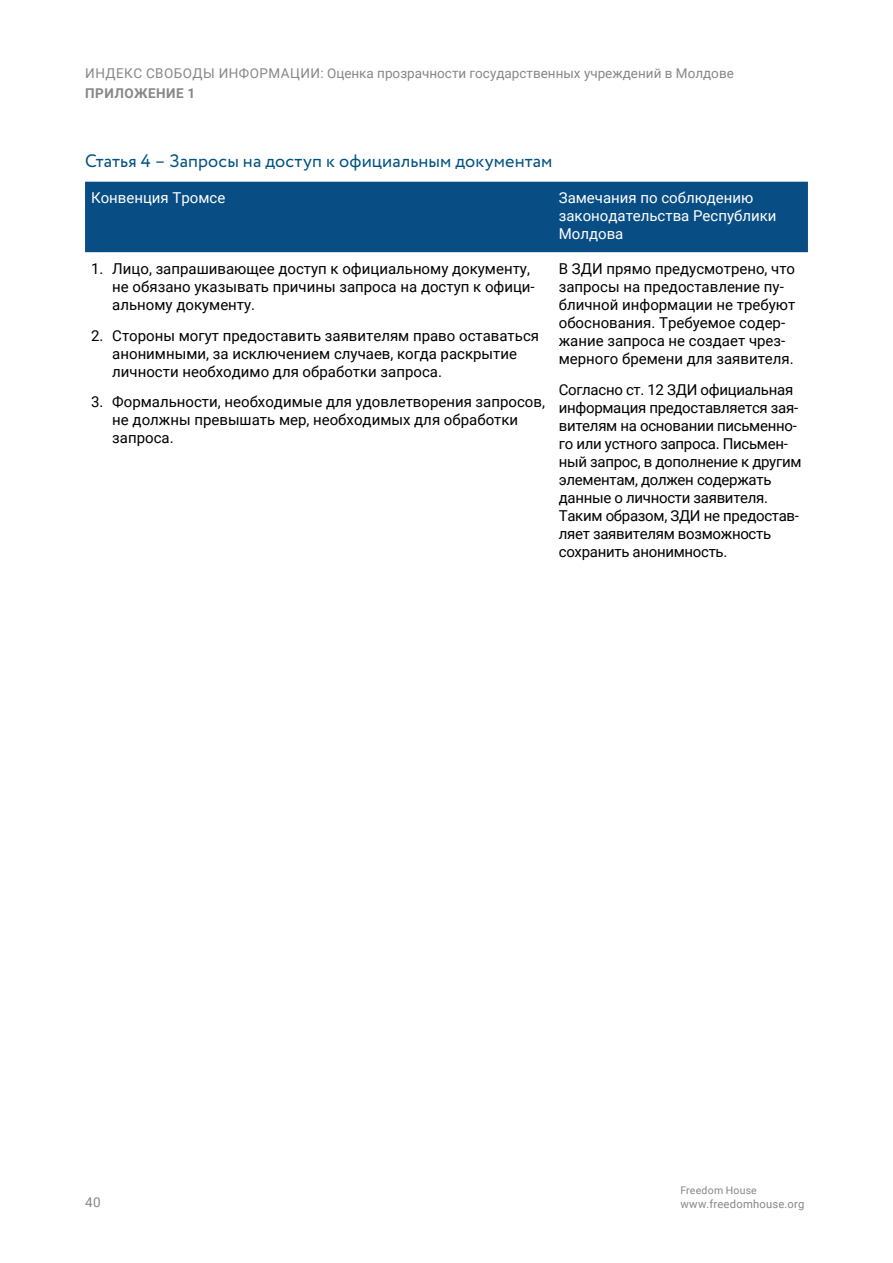
<style>
.page{position:relative;width:893px;height:1263px;background:#fff}
.page>*{position:absolute;margin:0;border:0;box-sizing:border-box;transform-origin:0 0}
.t1{font:18px "Circe";letter-spacing:.005em;color:#005382}
.t2{font:15px/18px "Roboto";color:#000}
.t3{font:15px/18px "Roboto";letter-spacing:-.02em;color:#000}
.t4{font:15px/18px "Roboto";color:#fff}
.t5{font:13.5px "Roboto";color:#878787}
.t6{font:700 13.5px "Roboto";letter-spacing:.035em;color:#878787}
.t7{font:11.25px "Roboto";letter-spacing:.02em;color:#878787}
.t8{font:10.5px "Roboto";letter-spacing:.02em;color:#878787}
</style>
<div class="page">
<div style="left:85px;top:182px;width:723px;height:70px;background:#084d84"></div>
<p class="t5" style="left:85px;top:64px;width:650px">ИНДЕКС СВОБОДЫ ИНФОРМАЦИИ: Оценка прозрачности государственных учреждений в Молдове</p>
<p class="t6" style="left:85px;top:84px;width:111px">Приложение 1</p>
<p class="t1" style="left:85px;top:149px;width:469px">Статья 4 – Запросы на доступ к официальным документам</p>
<p class="t4" style="left:91px;top:189px;width:136px">Конвенция Тромсе</p>
<p class="t4" style="left:559px;top:189px;width:219px">Замечания по соблюдению законодательства Республики<br>Молдова</p>
<p class="t2" style="left:112px;top:259px;width:424px;text-indent:-21px">1. Лицо, запрашивающее доступ к официальному документу, не обязано указывать причины запроса на доступ к офици&shy;альному документу.</p>
<p class="t2" style="left:112px;top:326px;width:428px;text-indent:-21px">2. Стороны могут предоставить заявителям право оставаться анонимными, за исключением случаев, когда раскрытие личности необходимо для обработки запроса.</p>
<p class="t2" style="left:112px;top:392px;width:434px;text-indent:-21px">3. Формальности, необходимые для удовлетворения запросов, не должны превышать мер, необходимых для обработки запроса.</p>
<p class="t2" style="left:559px;top:259px;width:238px">В ЗДИ прямо предусмотрено, что запросы на предоставление пу&shy;бличной информации не требуют обоснования. Требуемое содер&shy;жание запроса не создает чрез&shy;мерного бремени для заявителя.</p>
<p class="t3" style="left:559px;top:380px;width:244px">Согласно ст. 12 ЗДИ официальная информация предоставляется зая&shy;вителям на основании письменно&shy;го или устного запроса. Письмен&shy;ный запрос, в дополнение к другим элементам, должен содержать данные о личности заявителя.<br>Таким образом, ЗДИ не предостав&shy;ляет заявителям возможность сохранить анонимность.</p>
<p class="t5" style="left:85px;top:1192px;width:17px">40</p>
<p class="t8" style="left:680px;top:1183px;width:78px">Freedom House</p>
<p class="t7" style="left:680px;top:1196px;width:126px">www.freedomhouse.org</p>
</div>
